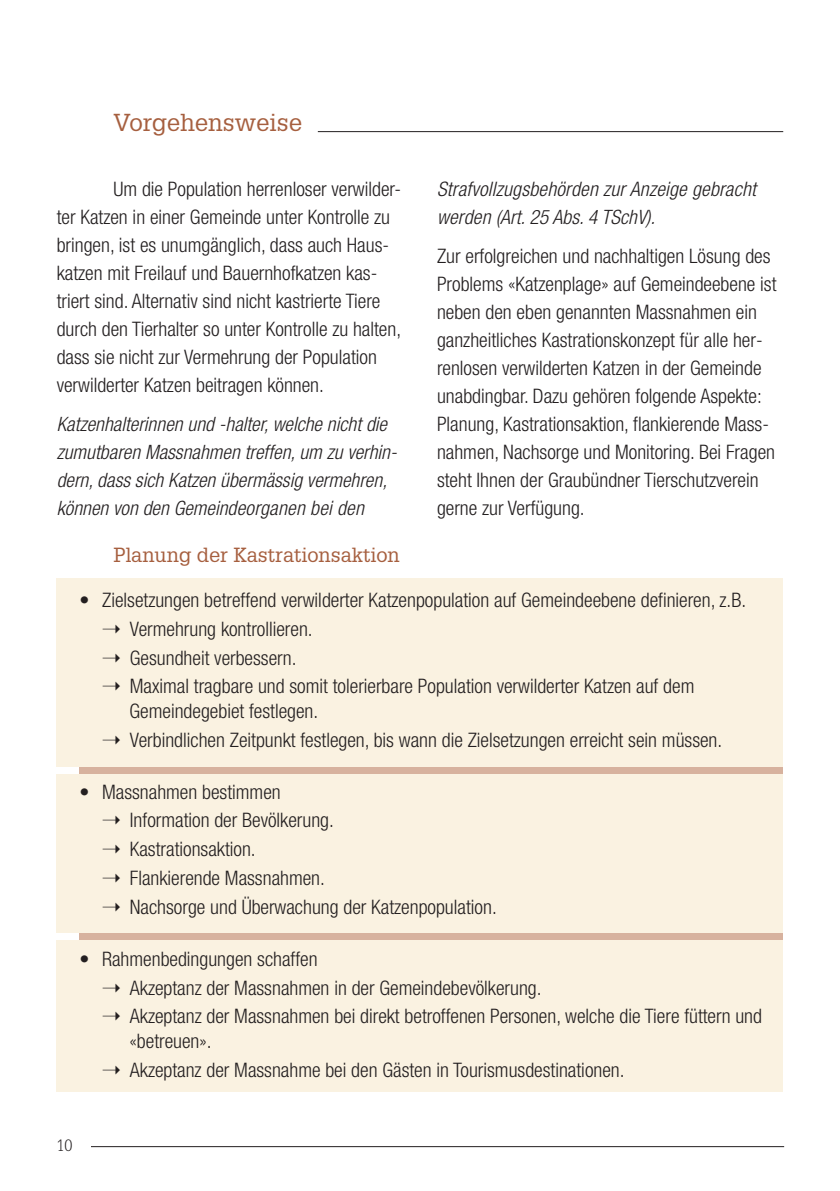
<style>
.page{position:relative;width:840px;height:1191px;background:#fff}
.page>*{position:absolute;margin:0;border:0;box-sizing:border-box;transform-origin:0 0}
.t1{font:24px "Glypha";color:#a65f3f}
.t2{font:300 condensed 20px/28px "Helvetica Neue";color:#231f20}
.t3{font:italic 300 condensed 20px "Helvetica Neue";letter-spacing:.015em;color:#231f20}
.t4{font:20px "Glypha";color:#a65f3f}
.t5{font:italic 300 condensed 19.8px/28px "Helvetica Neue";letter-spacing:.005em;color:#231f20}
.t6{font:300 16px "Glypha";color:#231f20}
.s1{font-size:20px}
</style>
<div class="page">
<hr style="left:317px;top:131px;width:465px;height:1px;background:#231f20">
<div style="left:57px;top:578px;width:725px;height:514px;background:#faf2e1"></div>
<div style="left:55px;top:767px;width:47px;height:6px;background:#fff"></div>
<div style="left:53px;top:933px;width:49px;height:6px;background:#fff"></div>
<div style="left:79px;top:767px;width:703px;height:6px;background:#d7b29e"></div>
<div style="left:79px;top:933px;width:703px;height:6px;background:#d7b29e"></div>
<hr style="left:58px;top:1146px;width:725px;height:1px;background:#231f20">
<div style="left:56px;top:1117px;width:34px;height:60px;background:#fff"></div>
<p class="t1" style="left:113px;top:109px;width:190px">Vorgehensweise</p>
<p class="t2" style="left:57px;top:176px;width:346px;text-indent:57px">Um die Population herrenloser verwilder&shy;ter Katzen in einer Gemeinde unter Kontrolle zu bringen, ist es unumgänglich, dass auch Haus&shy;katzen mit Freilauf und Bauernhofkatzen kas&shy;triert sind. Alternativ sind nicht kastrierte Tiere durch den Tierhalter so unter Kontrolle zu halten, dass sie nicht zur Vermehrung der Population verwilderter Katzen beitragen können.</p>
<p class="t5" style="left:57px;top:412px;width:339px">Katzenhalterinnen und -halter, welche nicht die zumutbaren Massnahmen treffen, um zu verhin&shy;dern, dass sich Katzen übermässig vermehren, können von den Gemein<span class="s1">deorganen bei den</span></p>
<p class="t3" style="left:437px;top:181px;width:320px">Strafvollzugsbehörden zur Anzeige gebracht</p>
<p class="t5" style="left:437px;top:204px;width:220px"><span class="s1">werden</span> (Art. 25 Abs. 4 TSchV).</p>
<p class="t2" style="left:437px;top:244px;width:341px">Zur erfolgreichen und nachhaltigen Lösung des Problems «Katzenplage» auf Gemeindeebene ist neben den eben genannten Massnahmen ein ganzheitliches Kastrationskonzept für alle her&shy;renlosen verwilderten Katzen in der Gemeinde unabdingbar. Dazu gehören folgende Aspekte:<br>Planung, Kastrationsaktion, flankierende Mass&shy;nahmen, Nachsorge und Monitoring. Bei Fragen steht Ihnen der Graubündner Tierschutzverein gerne zur Verfügung.</p>
<p class="t4" style="left:113px;top:543px;width:287px">Planung der Kastrationsaktion</p>
<p class="t2" style="left:102px;top:587px;width:645px;line-height:28.6px;text-indent:-23px">• Zielsetzungen betreffend verwilderter Katzenpopulation auf Gemeindeebene definieren, z.B. ➝ Vermehrung kontrollieren.<br>➝ Gesundheit verbessern.<br>➝ Maximal tragbare und somit tolerierbare Population verwilderter Katzen auf dem</p>
<p class="t2" style="left:102px;top:698px;width:621px;line-height:28.8px;text-indent:27px">Gemeindegebiet festlegen.<br>➝ Verbindlichen Zeitpunkt festlegen, bis wann die Zielsetzungen erreicht sein müssen.</p>
<p class="t2" style="left:102px;top:778px;width:396px;line-height:28.8px;text-indent:-23px">• Massnahmen bestimmen<br>➝ Information der Bevölkerung.<br>➝ Kastrationsaktion.<br>➝ Flankierende Massnahmen.<br>➝ Nachsorge und Überwachung der Katzenpopulation.</p>
<p class="t2" style="left:102px;top:946px;width:661px;text-indent:-23px">• Rahmenbedingungen schaffen<br>➝ Akzeptanz der Massnahmen in der Gemeindebevölkerung.<br>➝ Akzeptanz der Massnahmen bei direkt betroffenen Personen, welche die Tiere füttern und</p>
<p class="t2" style="left:102px;top:1028px;width:523px;line-height:28.8px;text-indent:27px">«betreuen».<br>➝ Akzeptanz der Massnahme bei den Gästen in Tourismusdestinationen.</p>
<p class="t6" style="left:57px;top:1139px;width:17px">10</p>
</div>
